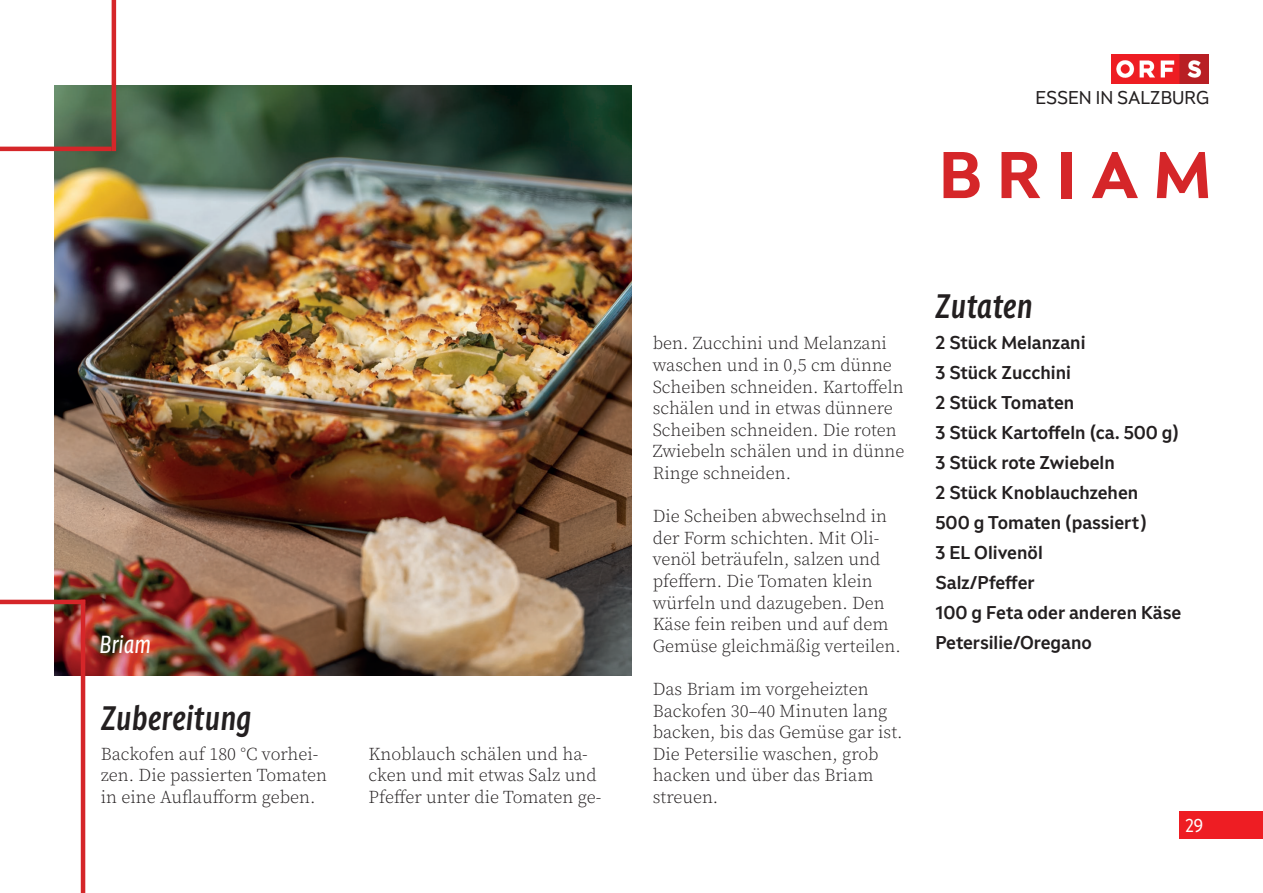
<style>
.page{position:relative;width:1263px;height:893px;background:#fff}
.page>*{position:absolute;margin:0;border:0;box-sizing:border-box;transform-origin:0 0}
.t1{font:700 64.5px "ORF Universal Basic HL";letter-spacing:.23em;color:#d52629}
.t2{font:italic 500 33px "ORF Universal Cond TX";color:#231f20}
.t3{font:italic 24px "ORF Universal Cond TX";color:#fff}
.t4{font:300 18px/21.6px "Source Serif Pro";color:#231f20}
.t5{font:500 18px/30px "ORF Universal Basic HL";color:#231f20}
.t6{font:18px "ORF Universal Basic HL";color:#231f20}
.t7{font:18px "ORF Universal Cond TX";color:#fff}
</style>
<div class="page">
<img style="left:54px;top:86px;width:577px;height:589px">
<img style="left:1111px;top:54px;width:98px;height:29px">
<hr style="left:81px;top:600px;width:4px;height:293px;background:#d52629">
<hr style="left:112px;top:0;width:4px;height:151px;background:#d52629">
<hr style="left:0;top:147px;width:112px;height:4px;background:#d52629">
<hr style="left:0;top:600px;width:85px;height:4px;background:#d52629">
<div style="left:1179px;top:812px;width:84px;height:27px;background:#ee1d23"></div>
<h3 class="t3" style="left:99px;top:629px;width:54px">Briam</h3>
<h2 class="t2" style="left:101px;top:698px;width:153px">Zubereitung</h2>
<p class="t4" style="left:101px;top:743px;width:228px">Backofen auf 180 °C vorhei&shy;zen. Die passierten Tomaten in eine Auflaufform geben.</p>
<p class="t4" style="left:369px;top:743px;width:234px">Knoblauch schälen und ha&shy;cken und mit etwas Salz und<br>Pfeffer unter die Tomaten ge-</p>
<p class="t6" style="left:1035px;top:86px;width:175px">ESSEN IN SALZBURG</p>
<h1 class="t1" style="left:939px;top:134px;width:274px">BRIAM</h1>
<p class="t4" style="left:653px;top:333px;width:253px">ben. Zucchini und Melanzani waschen und in 0,5 cm dünne<br>Scheiben schneiden. Kartoffeln schälen und in etwas dünnere<br>Scheiben schneiden. Die roten<br>Zwiebeln schälen und in dünne<br>Ringe schneiden.</p>
<p class="t4" style="left:653px;top:506px;width:250px">Die Scheiben abwechselnd in der Form schichten. Mit Oli&shy;venöl beträufeln, salzen und pfeffern. Die Tomaten klein würfeln und dazugeben. Den<br>Käse fein reiben und auf dem<br>Gemüse gleichmäßig verteilen.</p>
<p class="t4" style="left:653px;top:678px;width:251px">Das Briam im vorgeheizten<br>Backofen 30‒40 Minuten lang backen, bis das Gemüse gar ist.<br>Die Petersilie waschen, grob hacken und über das Briam streuen.</p>
<h2 class="t2" style="left:935px;top:286px;width:99px">Zutaten</h2>
<p class="t5" style="left:935px;top:327px;width:247px">2 Stück Melanzani<br>3 Stück Zucchini<br>2 Stück Tomaten<br>3 Stück Kartoffeln (ca. 500 g)<br>3 Stück rote Zwiebeln<br>2 Stück Knoblauchzehen<br>500 g Tomaten (passiert)<br>3 EL Olivenöl<br>Salz/Pfeffer<br>100 g Feta oder anderen Käse<br>Petersilie/Oregano</p>
<p class="t7" style="left:1185px;top:814px;width:19px">29</p>
</div>
